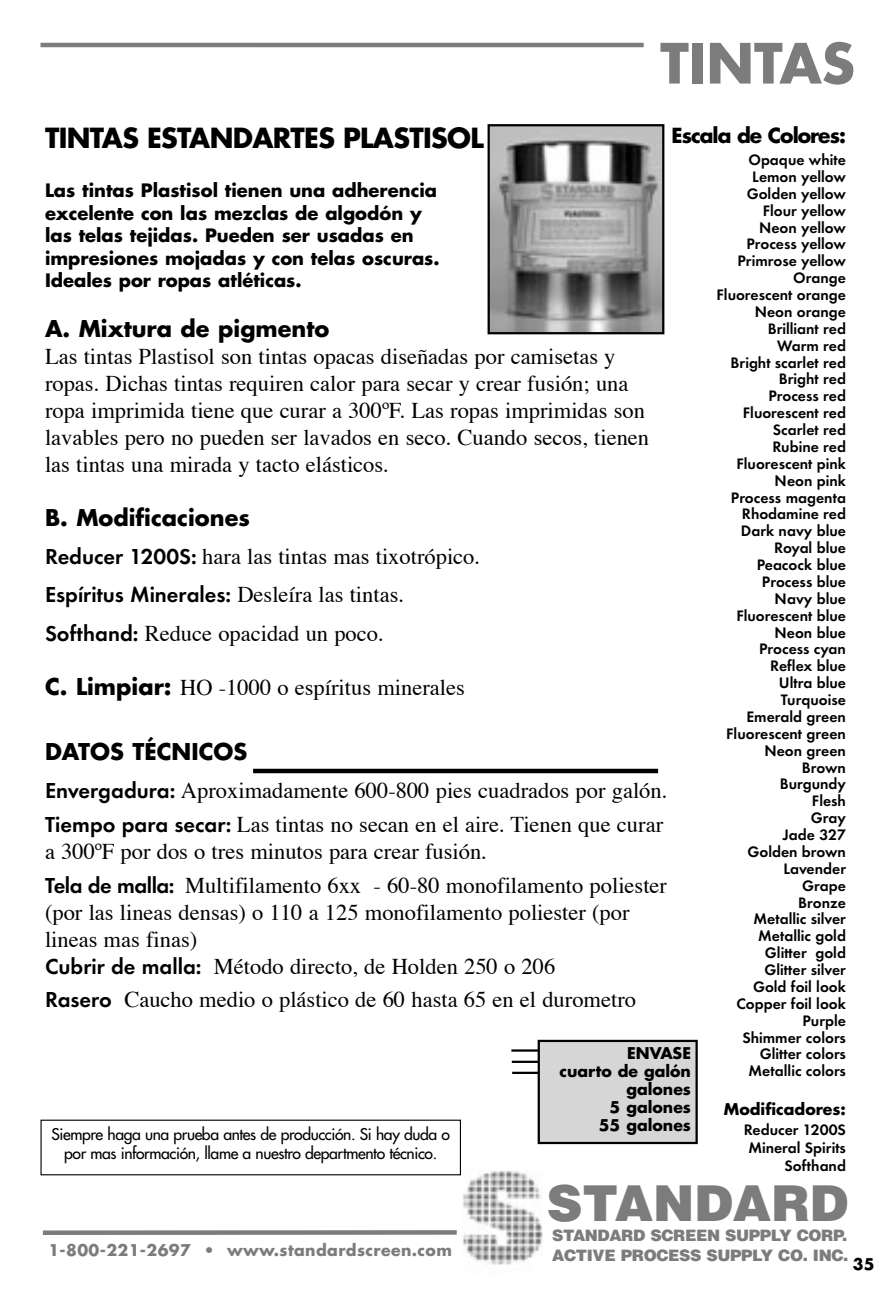
<style>
.page{position:relative;width:891px;height:1296px;background:#fff}
.page>*{position:absolute;margin:0;border:0;box-sizing:border-box;transform-origin:0 0}
.t1{font:700 54px "Futura";color:#7c7c7c}
.t2{font:900 49.5px "Helvetica";color:#7c7c7c}
.t3{font:700 27px "Futura";letter-spacing:-.025em;color:#000}
.t4{font:22.5px/27px "Times";color:#000}
.t5{font:700 22.5px "Futura";color:#000}
.t6{font:600 22.5px "Futura T";color:#000}
.t7{font:700 20.25px "Futura";letter-spacing:-.05em;color:#000}
.t8{font:700 18px/22.5px "Futura";color:#000}
.t9{font:600 15.75px/16.9px "Futura T";color:#000;text-align:right}
.t10{font:15.75px/18.9px "Futura";letter-spacing:-.025em;color:#000;text-align:center}
.t11{font:700 15.75px/18px "Futura";color:#000;text-align:right}
.t12{font:900 15.75px/20.2px "Helvetica";letter-spacing:-.025em;color:#7c7c7c}
.t13{font:700 15.75px "Futura";letter-spacing:.025em;color:#7c7c7c}
.s1{font-family:"Futura T";font-weight:600}
.s2{font-family:"Times";font-weight:400}
.s3{font-family:"Futura";font-weight:700}
</style>
<div class="page">
<svg style="left:487px;top:124px;width:178px;height:209px;background:#8d8d8d"></svg>
<hr style="left:41px;top:43px;width:654px;height:4px;background:#7c7c7c">
<svg style="left:644px;top:43px;width:51px;height:4px"></svg>
<img style="left:463px;top:1171px;width:79px;height:94px">
<div style="left:43px;top:1230px;width:414px;height:5px;background:#7c7c7c"></div>
<svg style="left:40px;top:1119px;width:421px;height:56px"></svg>
<hr style="left:253px;top:769px;width:405px;height:4px;background:#000">
<hr style="left:512px;top:1061px;width:70px;height:2px;background:#000">
<hr style="left:512px;top:1072px;width:71px;height:2px;background:#000">
<hr style="left:511px;top:1049px;width:71px;height:3px;background:#000">
<svg style="left:537px;top:1039px;width:161px;height:104px;background:#c9c9c9"></svg>
<h1 class="t1" style="left:660px;top:27px;width:196px">TINTAS</h1>
<p class="t7" style="left:672px;top:121px;width:176px">Escala de Colores:</p>
<p class="t9" style="left:717px;top:151px;width:131px">Opaque white<br>Lemon yellow<br>Golden yellow<br>Flour yellow<br>Neon yellow<br>Process yellow<br>Primrose yellow<br>Orange<br>Fluorescent orange<br>Neon orange<br>Brilliant red<br>Warm red<br>Bright scarlet red<br>Bright red<br>Process red<br>Fluorescent red<br>Scarlet red<br>Rubine red<br>Fluorescent pink<br>Neon pink<br>Process magenta<br>Rhodamine red<br>Dark navy blue<br>Royal blue<br>Peacock blue<br>Process blue<br>Navy blue<br>Fluorescent blue<br>Neon blue<br>Process cyan<br>Reflex blue<br>Ultra blue<br>Turquoise<br>Emerald green<br>Fluorescent green<br>Neon green<br>Brown<br>Burgundy<br>Flesh<br>Gray<br>Jade 327<br>Golden brown<br>Lavender<br>Grape<br>Bronze<br>Metallic silver<br>Metallic gold<br>Glitter gold<br>Glitter silver<br>Gold foil look<br>Copper foil look<br>Purple<br>Shimmer colors<br>Glitter colors<br>Metallic colors</p>
<p class="t11" style="left:724px;top:1099px;width:124px">Modificadores:</p>
<p class="t9" style="left:744px;top:1120px;width:104px;line-height:18px">Reducer 1200S<br>Mineral Spirits<br>Softhand</p>
<p class="t3" style="left:45px;top:120px;width:440px">TINTAS ESTANDARTES PLASTISOL</p>
<p class="t8" style="left:45px;top:179px;width:396px">Las tintas Plastisol tienen una adherencia excelente con las mezclas de algodón y las telas tejidas. Pueden ser usadas en impresiones mojadas y con telas oscuras.<br>Ideales por ropas atléticas.</p>
<p class="t5" style="left:45px;top:314px;width:286px">A. Mixtura de pigmento</p>
<p class="t4" style="left:45px;top:344px;width:606px">Las tintas Plastisol son tintas opacas diseñadas por camisetas y ropas. Dichas tintas requiren calor para secar y crear fusión; una ropa imprimida tiene que curar a 300ºF. Las ropas imprimidas son lavables pero no pueden ser lavados en seco. Cuando secos, tienen las tintas una mirada y tacto elásticos.</p>
<p class="t5" style="left:45px;top:503px;width:207px">B. Modificaciones</p>
<p class="t4" style="left:45px;top:544px;width:437px"><span class="s1">Reducer 1200S:</span> hara las tintas mas tixotrópico.</p>
<p class="t6" style="left:45px;top:582px;width:361px">Espíritus Minerales: <span class="s2">Desleíra las tintas.</span></p>
<p class="t4" style="left:45px;top:621px;width:340px"><span class="s1">Softhand:</span> Reduce opacidad un poco.</p>
<p class="t4" style="left:45px;top:675px;width:421px"><span class="s3">C. Limpiar:</span> HO -1000 o espíritus minerales</p>
<p class="t5" style="left:45px;top:737px;width:204px">DATOS TÉCNICOS</p>
<p class="t4" style="left:45px;top:775px;width:624px;line-height:33.8px"><span class="s1">Envergadura:</span> Aproximadamente 600-800 pies cuadrados por galón.<br><span class="s1">Tiempo para secar:</span> Las tintas no secan en el aire. Tienen que curar</p>
<p class="t4" style="left:45px;top:836px;width:624px;line-height:33.8px">a 300ºF por dos o tres minutos para crear fusión.<br><span class="s1">Tela de malla:</span> Multifilamento 6xx - 60-80 monofilamento poliester</p>
<p class="t4" style="left:45px;top:900px;width:586px">(por las lineas densas) o 110 a 125 monofilamento poliester (por lineas mas finas)<br><span class="s1">Cubrir de malla:</span> Método directo, de Holden 250 o 206</p>
<p class="t4" style="left:45px;top:988px;width:593px"><span class="s1">Rasero</span> Caucho medio o plástico de 60 hasta 65 en el durometro</p>
<p class="t11" style="left:560px;top:1044px;width:133px">ENVASE<br>cuarto de galón galones<br>5 galones<br>55 galones</p>
<p class="t10" style="left:51px;top:1125px;width:400px">Siempre haga una prueba antes de producción. Si hay duda o por mas información, llame a nuestro departmento técnico.</p>
<p class="t13" style="left:48px;top:1240px;width:405px">1-800-221-2697 • www.standardscreen.com</p>
<h2 class="t2" style="left:547px;top:1171px;width:303px">STANDARD</h2>
<p class="t12" style="left:552px;top:1225px;width:298px">STANDARD SCREEN SUPPLY CORP.<br>ACTIVE PROCESS SUPPLY CO. INC.</p>
<p class="t11" style="left:853px;top:1255px;width:24px">35</p>
</div>
